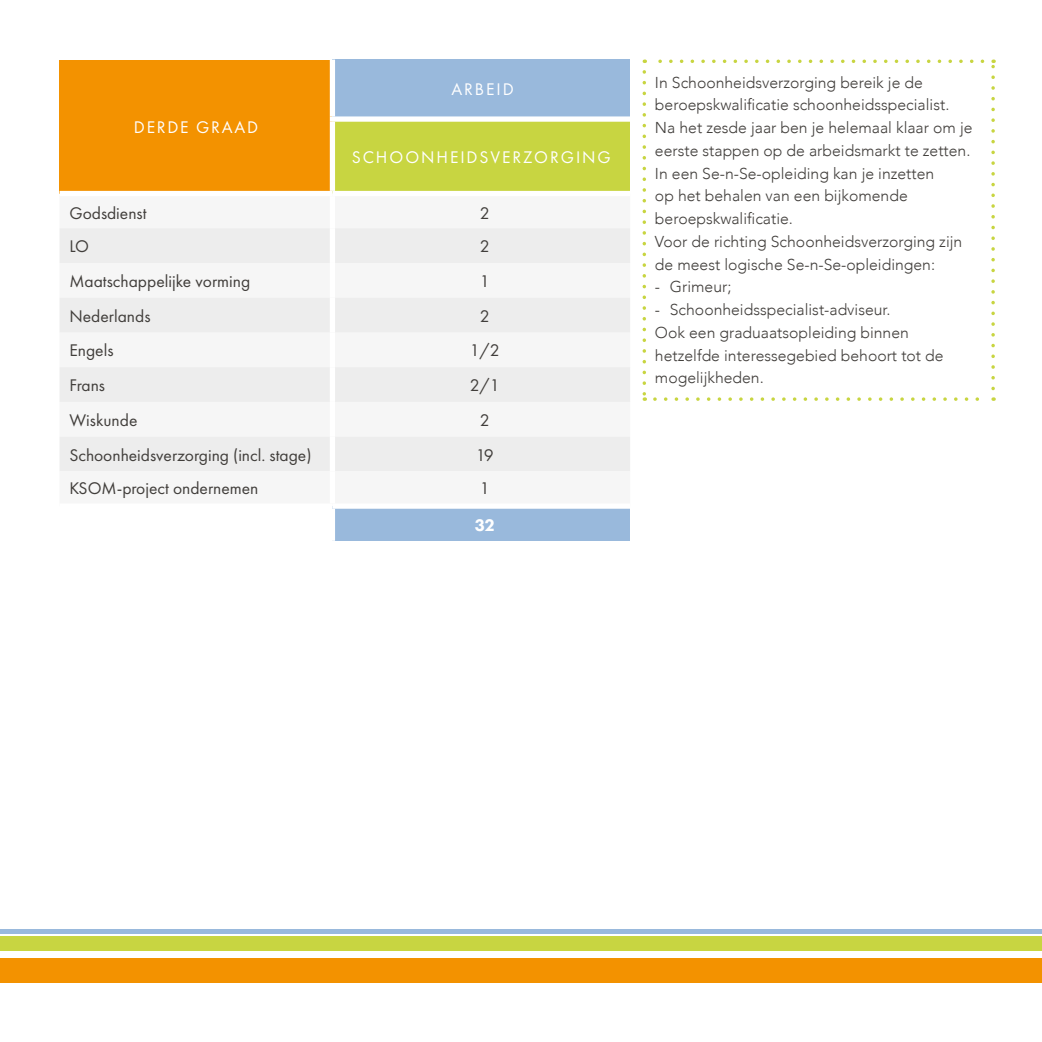
<style>
.page{position:relative;width:1042px;height:1042px;background:#fff}
.page>*{position:absolute;margin:0;border:0;box-sizing:border-box;transform-origin:0 0}
.t1{font:17.5px "Futura PT";color:#413e3b}
.t2{font:17.5px "Futura PT";letter-spacing:.11em;color:#fff}
.t3{font:800 17.5px "Futura PT";color:#fff}
.t4{font:300 15.75px/22.8px "Avenir";color:#413e3b}
</style>
<div class="page">
<div style="left:0;top:929px;width:1042px;height:5px;background:#99b9dc"></div>
<div style="left:0;top:936px;width:1042px;height:15px;background:#c8d541"></div>
<div style="left:0;top:957px;width:1042px;height:25px;background:#f39200"></div>
<svg style="left:642px;top:72px;width:4px;height:329px"></svg>
<svg style="left:655px;top:397px;width:339px;height:4px"></svg>
<svg style="left:991px;top:60px;width:4px;height:328px"></svg>
<svg style="left:644px;top:60px;width:338px;height:3px"></svg>
<div style="left:60px;top:60px;width:272px;height:133px;background:#f39200"></div>
<div style="left:332px;top:60px;width:298px;height:59px;background:#99b9dc"></div>
<div style="left:332px;top:119px;width:298px;height:74px;background:#c8d541"></div>
<svg style="left:60px;top:228px;width:570px;height:243px;fill:#ededed"></svg>
<div style="left:332px;top:506px;width:298px;height:35px;background:#99b9dc"></div>
<div style="left:330px;top:60px;width:5px;height:56px;background:#fff"></div>
<div style="left:330px;top:122px;width:5px;height:69px;background:#fff"></div>
<div style="left:60px;top:191px;width:272px;height:5px;background:#fff"></div>
<div style="left:330px;top:116px;width:300px;height:6px;background:#fff"></div>
<div style="left:332px;top:191px;width:298px;height:5px;background:#fff"></div>
<div style="left:330px;top:228px;width:5px;height:35px;background:#fff"></div>
<div style="left:330px;top:263px;width:5px;height:35px;background:#fff"></div>
<div style="left:330px;top:298px;width:5px;height:34px;background:#fff"></div>
<div style="left:330px;top:332px;width:5px;height:35px;background:#fff"></div>
<div style="left:330px;top:367px;width:5px;height:35px;background:#fff"></div>
<div style="left:330px;top:402px;width:5px;height:35px;background:#fff"></div>
<div style="left:330px;top:437px;width:5px;height:34px;background:#fff"></div>
<div style="left:330px;top:509px;width:5px;height:32px;background:#fff"></div>
<div style="left:332px;top:503px;width:298px;height:6px;background:#fff"></div>
<p class="t2" style="left:134px;top:117px;width:126px">DERDE GRAAD</p>
<p class="t2" style="left:451px;top:78px;width:64px">ARBEID</p>
<p class="t2" style="left:352px;top:147px;width:260px">SCHOONHEIDSVERZORGING</p>
<p class="t1" style="left:69px;top:203px;width:79px">Godsdienst</p>
<p class="t1" style="left:480px;top:203px;width:11px">2</p>
<p class="t1" style="left:69px;top:236px;width:21px">LO</p>
<p class="t1" style="left:480px;top:236px;width:11px">2</p>
<p class="t1" style="left:69px;top:271px;width:182px">Maatschappelijke vorming</p>
<p class="t1" style="left:480px;top:271px;width:11px">1</p>
<p class="t1" style="left:69px;top:305px;width:83px">Nederlands</p>
<p class="t1" style="left:480px;top:305px;width:11px">2</p>
<p class="t1" style="left:69px;top:340px;width:46px">Engels</p>
<p class="t1" style="left:470px;top:340px;width:32px">1/2</p>
<p class="t1" style="left:69px;top:375px;width:37px">Frans</p>
<p class="t1" style="left:470px;top:375px;width:32px">2/1</p>
<p class="t1" style="left:69px;top:410px;width:69px">Wiskunde</p>
<p class="t1" style="left:480px;top:410px;width:11px">2</p>
<p class="t1" style="left:69px;top:444px;width:243px">Schoonheidsverzorging (incl. stage)</p>
<p class="t1" style="left:476px;top:444px;width:19px">19</p>
<p class="t1" style="left:69px;top:478px;width:191px">KSOM-project ondernemen</p>
<p class="t1" style="left:480px;top:478px;width:11px">1</p>
<p class="t3" style="left:475px;top:515px;width:22px">32</p>
<p class="t4" style="left:655px;top:71px;width:319px">In Schoonheidsverzorging bereik je de beroepskwalificatie schoonheidsspecialist.<br>Na het zesde jaar ben je helemaal klaar om je eerste stappen op de arbeidsmarkt te zetten.<br>In een Se-n-Se-opleiding kan je inzetten<br>op het behalen van een bijkomende beroepskwalificatie.<br>Voor de richting Schoonheidsverzorging zijn de meest logische Se-n-Se-opleidingen:</p>
<p class="t4" style="left:655px;top:276px;width:78px">- Grimeur;</p>
<p class="t4" style="left:655px;top:298px;width:290px">- Schoonheidsspecialist-adviseur.<br>Ook een graduaatsopleiding binnen hetzelfde interessegebied behoort tot de mogelijkheden.</p>
</div>
